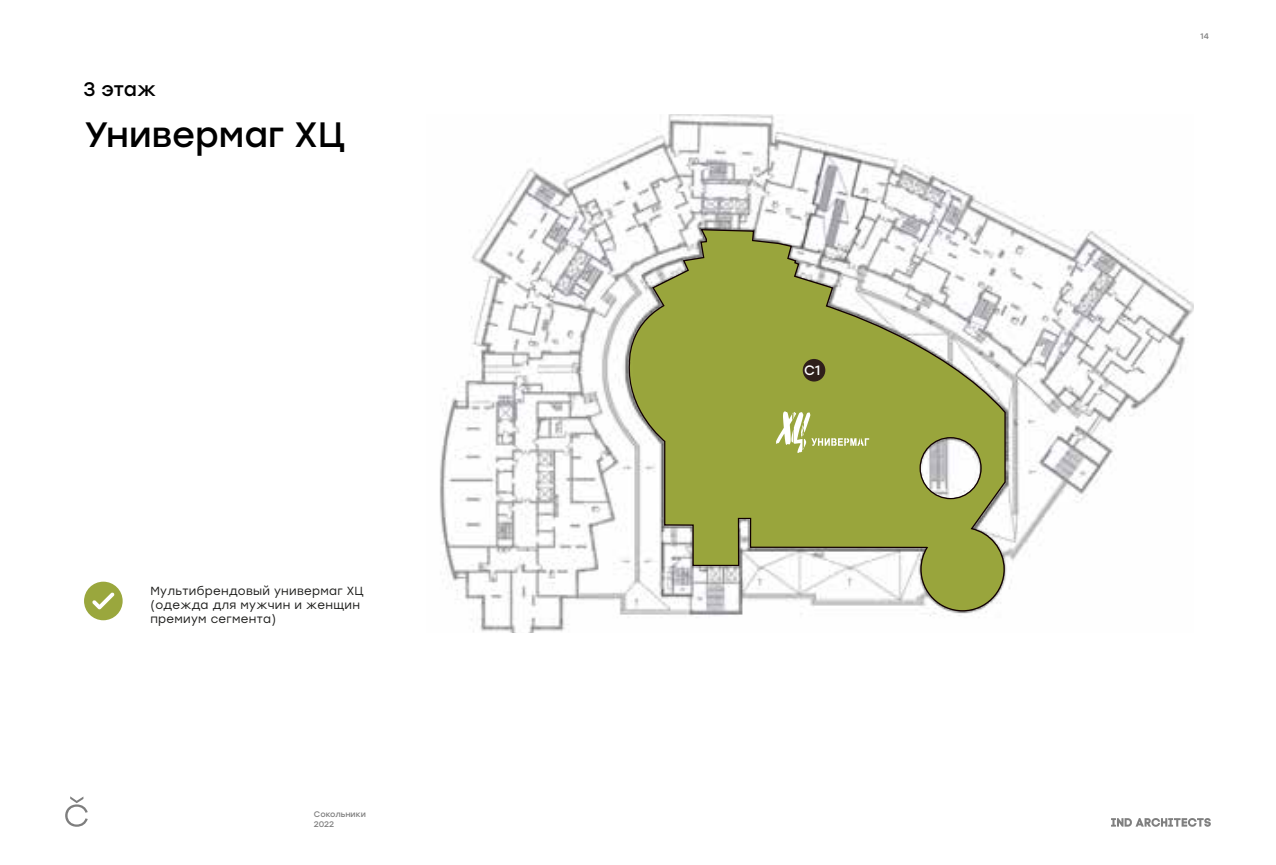
<style>
.page{position:relative;width:1276px;height:865px;background:#fff}
.page>*{position:absolute;margin:0;border:0;box-sizing:border-box;transform-origin:0 0}
.t1{font:35.25px "Stolzl";color:#000}
.t2{font:19.5px "Stolzl";color:#000}
.t3{font:13.5px "Stolzl";color:#fff}
.t4{font:11.75px/14px "Stolzl";letter-spacing:.025em;color:#1d1d1b}
.t5{font:8px/9.8px "Stolzl";color:#7f7f7f}
</style>
<div class="page">
<img style="left:439px;top:115px;width:754px;height:517px">
<svg style="left:626px;top:228px;width:12px;height:384px"></svg>
<div style="left:84px;top:581px;width:39px;height:39px;background:#9aa73d;border-radius:50%"></div>
<svg style="left:92px;top:592px;width:22px;height:17px"></svg>
<svg style="left:638px;top:228px;width:368px;height:384px"></svg>
<div style="left:802px;top:359px;width:23px;height:22px;background:#2f1f1b;border-radius:50%"></div>
<svg style="left:776px;top:411px;width:93px;height:42px;background:#adb763"></svg>
<svg style="left:65px;top:796px;width:23px;height:30px"></svg>
<svg style="left:1111px;top:818px;width:99px;height:8px"></svg>
<h2 class="t2" style="left:83px;top:75px;width:74px">3 этаж</h2>
<h1 class="t1" style="left:83px;top:109px;width:263px">Универмаг XЦ</h1>
<p class="t4" style="left:150px;top:583px;width:215px">Мультибрендовый универмаг ХЦ (одежда для мужчин и женщин премиум сегмента)</p>
<p class="t5" style="left:314px;top:808px;width:53px">Сокольники<br>2022</p>
<p class="t3" style="left:804px;top:361px;width:18px">C1</p>
<p class="t5" style="left:1200px;top:31px;width:10px">14</p>
</div>
